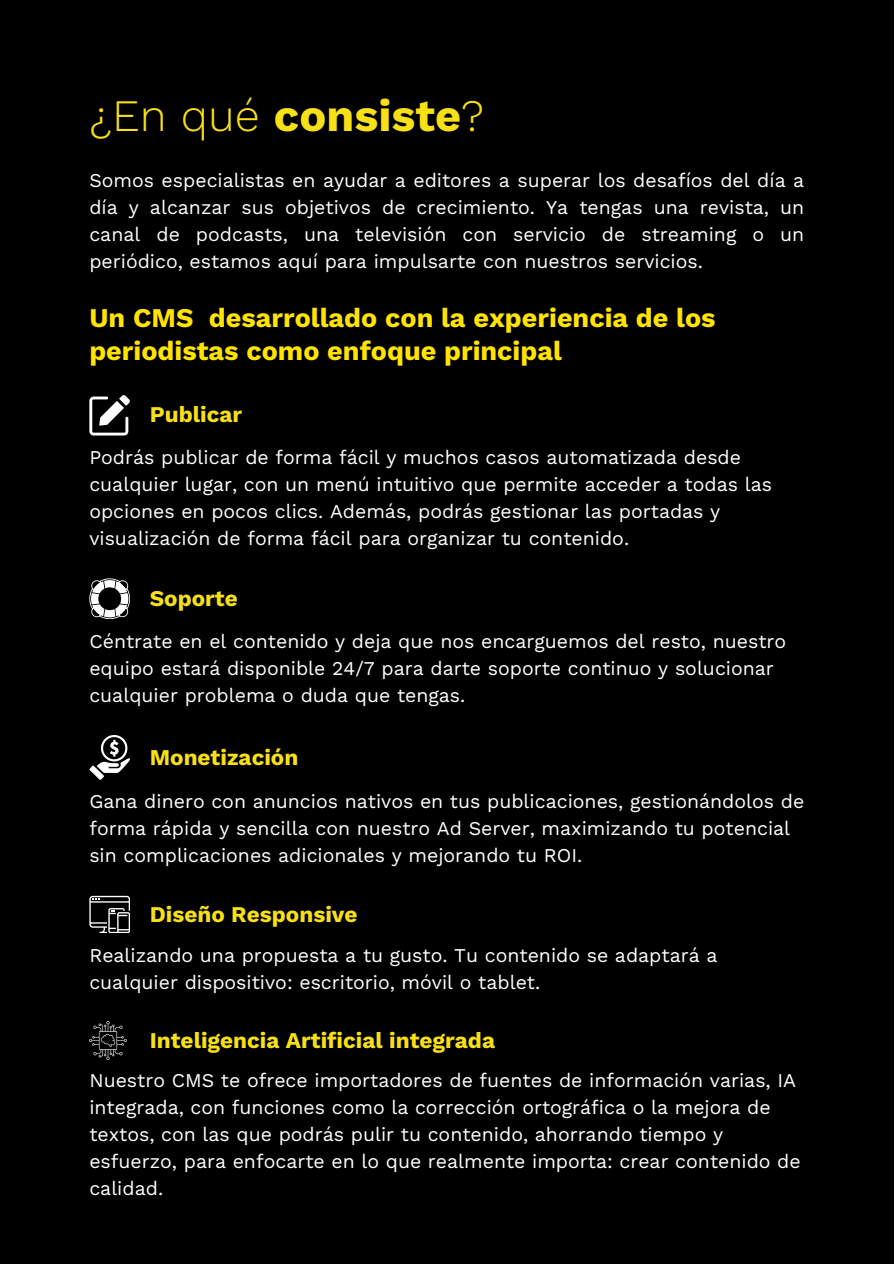
<style>
.page{position:relative;width:894px;height:1264px;background:#fff}
.page>*{position:absolute;margin:0;border:0;box-sizing:border-box;transform-origin:0 0}
.t1{font:700 45px "Work Sans";color:#f7e016}
.t2{font:700 27px/33.8px "Work Sans";color:#ffe400}
.t3{font:700 22.5px "Work Sans";color:#f7e016}
.t4{font:19.5px/27px "Work Sans";color:#fff}
.s1{font-weight:300}
</style>
<div class="page">
<div style="left:0;top:0;width:893px;height:1263px;background:#000"></div>
<svg style="left:89px;top:395px;width:41px;height:40px"></svg>
<svg style="left:89px;top:578px;width:41px;height:41px"></svg>
<svg style="left:89px;top:735px;width:41px;height:45px"></svg>
<svg style="left:89px;top:895px;width:41px;height:38px"></svg>
<img style="left:89px;top:1021px;width:37px;height:38px">
<p class="t1" style="left:89px;top:89px;width:396px"><span class="s1">¿En qué</span> consiste<span class="s1">?</span></p>
<h3 class="t4" style="left:89px;top:167px;width:716px;text-align:justify">Somos especialistas en ayudar a editores a superar los desafíos del día a día y alcanzar sus objetivos de crecimiento. Ya tengas una revista, un canal de podcasts, una televisión con servicio de streaming o un periódico, estamos aquí para impulsarte con nuestros servicios.</h3>
<p class="t2" style="left:89px;top:300px;width:627px">Un CMS desarrollado con la experiencia de los periodistas como enfoque principal</p>
<h1 class="t3" style="left:150px;top:401px;width:94px">Publicar</h1>
<p class="t4" style="left:89px;top:444px;width:684px">Podrás publicar de forma fácil y muchos casos automatizada desde cualquier lugar, con un menú intuitivo que permite acceder a todas las opciones en pocos clics. Además, podrás gestionar las portadas y visualización de forma fácil para organizar tu contenido.</p>
<h2 class="t3" style="left:150px;top:585px;width:90px">Soporte</h2>
<p class="t4" style="left:89px;top:627px;width:698px">Céntrate en el contenido y deja que nos encarguemos del resto, nuestro equipo estará disponible 24/7 para darte soporte continuo y solucionar cualquier problema o duda que tengas.</p>
<h3 class="t3" style="left:150px;top:744px;width:150px">Monetización</h3>
<p class="t4" style="left:89px;top:788px;width:716px">Gana dinero con anuncios nativos en tus publicaciones, gestionándolos de forma rápida y sencilla con nuestro Ad Server, maximizando tu potencial sin complicaciones adicionales y mejorando tu ROI.</p>
<h3 class="t3" style="left:150px;top:900px;width:209px">Diseño Responsive</h3>
<p class="t4" style="left:89px;top:941px;width:629px">Realizando una propuesta a tu gusto. Tu contenido se adaptará a cualquier dispositivo: escritorio, móvil o tablet.</p>
<p class="t3" style="left:150px;top:1026px;width:347px">Inteligencia Artificial integrada</p>
<h3 class="t4" style="left:89px;top:1066px;width:712px">Nuestro CMS te ofrece importadores de fuentes de información varias, IA integrada, con funciones como la corrección ortográfica o la mejora de textos, con las que podrás pulir tu contenido, ahorrando tiempo y esfuerzo, para enfocarte en lo que realmente importa: crear contenido de calidad.</h3>
</div>
